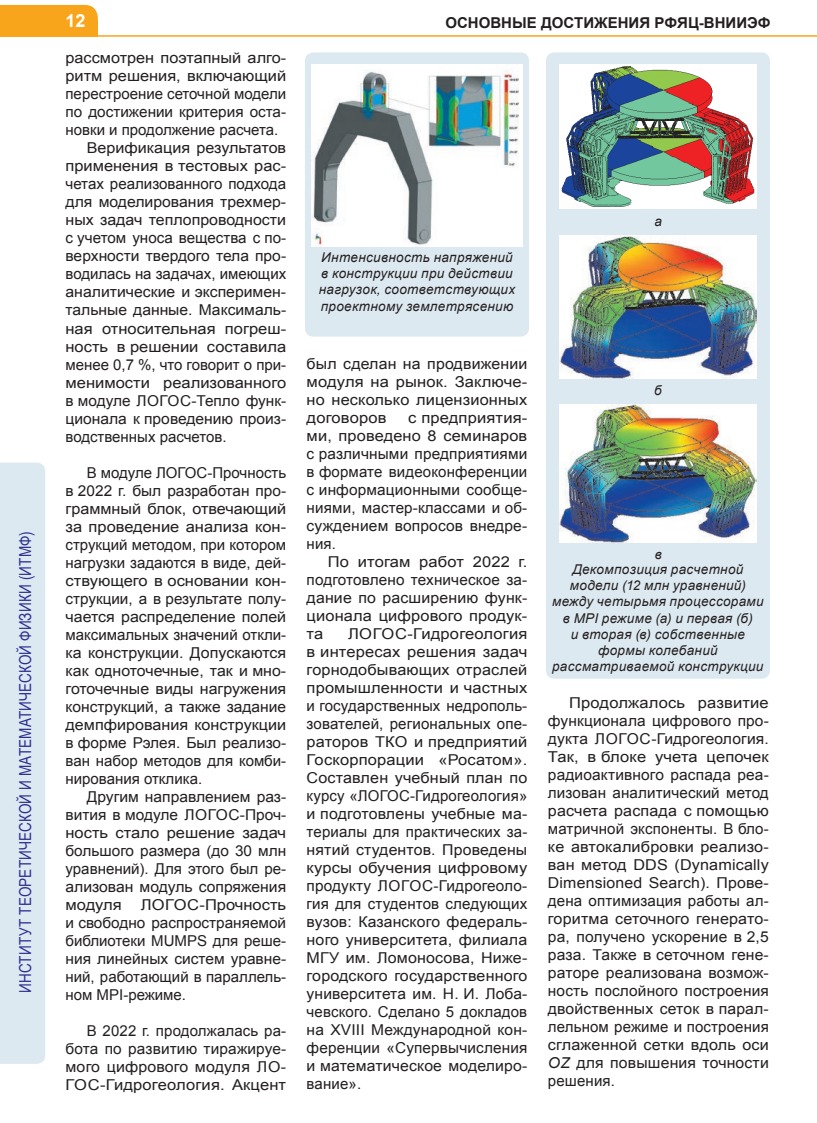
<style>
.page{position:relative;width:817px;height:1123px;background:#fff}
.page>*{position:absolute;margin:0;border:0;box-sizing:border-box;transform-origin:0 0}
.t1{font:700 18px "Arial";color:#fff}
.t2{font:16.5px "Arial Narrow";letter-spacing:.01em;color:#2e3092}
.t3{font:15px/18px "Arial";color:#231f20;text-align:justify}
.t4{font:15px/18px "Arial";color:#231f20;text-align:justify;scale:1.1 1}
.t5{font:15px/18px "Arial";color:#231f20;scale:1.04 1}
.t6{font:15px/18px "Arial";color:#231f20;text-align:justify;scale:1.06 1}
.t7{font:15px "Arial";color:#231f20;scale:1.05 1}
.t8{font:15px "Arial";color:#231f20;scale:1.08 1}
.t9{font:15px "Arial";color:#231f20;scale:1.09 1}
.t10{font:700 15px "Arial";color:#231f20}
.t11{font:italic 13.5px/16.2px "Arial";letter-spacing:.02em;color:#231f20}
.s1{font-style:italic}
</style>
<div class="page">
<div style="left:0;top:5px;width:98px;height:32px;background:#f9a51b"></div>
<hr style="left:66px;top:35px;width:750px;height:2px;background:#f9a51b">
<div style="left:0;top:462px;width:45px;height:601px;background:#dde9f0"></div>
<div style="left:305px;top:52px;width:224px;height:284px;background:#dde9f0;border-radius:9px"></div>
<div style="left:546px;top:52px;width:223px;height:626px;background:#dde9f0;border-radius:9px"></div>
<img style="left:312px;top:64px;width:210px;height:183px">
<img style="left:559px;top:64px;width:197px;height:144px">
<img style="left:559px;top:235px;width:197px;height:144px">
<img style="left:559px;top:404px;width:197px;height:138px">
<p class="t2" style="left:13px;top:993px;width:463px;rotate:-90deg">Институт теоретической и математической физики (ИТМФ)</p>
<p class="t1" style="left:65px;top:8px;width:22px">12</p>
<p class="t10" style="left:445px;top:12px;width:327px">ОСНОВНЫЕ ДОСТИЖЕНИЯ РФЯЦ-ВНИИЭФ</p>
<p class="t8" style="left:65px;top:48px;width:206px">рассмотрен поэтапный алго-</p>
<p class="t9" style="left:65px;top:66px;width:204px">ритм решения, включающий</p>
<p class="t3" style="left:65px;top:85px;width:222px">перестроение сеточной модели</p>
<p class="t3" style="left:65px;top:103px;width:222px">по достижении критерия оста-</p>
<p class="t3" style="left:65px;top:121px;width:214px">новки и продолжение расчета.</p>
<p class="t8" style="left:87px;top:138px;width:186px">Верификация результатов</p>
<p class="t9" style="left:65px;top:156px;width:204px">применения в тестовых рас-</p>
<p class="t3" style="left:65px;top:175px;width:222px">четах реализованного подхода</p>
<p class="t7" style="left:65px;top:192px;width:212px">для моделирования трехмер-</p>
<p class="t6" style="left:65px;top:211px;width:210px">ных задач теплопроводности</p>
<p class="t3" style="left:65px;top:229px;width:222px">с учетом уноса вещества с по-</p>
<p class="t5" style="left:65px;top:247px;width:214px">верхности твердого тела про-</p>
<p class="t3" style="left:65px;top:265px;width:222px">водилась на задачах, имеющих</p>
<p class="t7" style="left:65px;top:282px;width:212px">аналитические и эксперимен-</p>
<p class="t5" style="left:65px;top:301px;width:214px">тальные данные. Максималь-</p>
<p class="t4" style="left:65px;top:319px;width:202px">ная относительная погреш-</p>
<p class="t4" style="left:65px;top:337px;width:202px">ность в решении составила</p>
<p class="t3" style="left:65px;top:355px;width:222px">менее 0,7 %, что говорит о при-</p>
<p class="t4" style="left:65px;top:373px;width:202px">менимости реализованного</p>
<p class="t3" style="left:65px;top:391px;width:88px">в модуле Логос</p>
<p class="t3" style="left:65px;top:391px;width:222px;text-indent:126px">-Тепло функ&shy;ционала к проведению произ&shy;водственных расчетов.</p>
<p class="t3" style="left:65px;top:463px;width:222px;text-indent:21px">В модуле ЛОГОС-Прочность в 2022 г. был разработан про&shy;граммный блок, отвечающий за проведение анализа кон&shy;струкций методом, при котором нагрузки задаются в виде, дей&shy;ствующего в основании кон&shy;струкции, а в результате полу&shy;чается распределение полей максимальных значений откли&shy;ка конструкции. Допускаются как одноточечные, так и мно&shy;готочечные виды нагружения конструкций, а также задание демпфирования конструкции в форме Рэлея. Был реализо&shy;ван набор методов для комби&shy;нирования отклика.</p>
<p class="t5" style="left:65px;top:787px;width:214px;text-indent:21px">Другим направлением раз&shy;вития в модуле Логос</p>
<p class="t3" style="left:65px;top:805px;width:222px;text-indent:174px">-Проч&shy;ность стало решение задач большого размера (до 30 млн уравнений). Для этого был ре&shy;ализован модуль сопряжения модуля</p>
<p class="t4" style="left:141px;top:895px;width:17px">Логос</p>
<p class="t4" style="left:65px;top:895px;width:202px;text-indent:134px">-Прочность и свободно распространяемой библиотеки MUMPS для реше&shy;ния линейных систем уравне&shy;ний, работающий в параллель&shy;ном MPI-режиме.</p>
<p class="t3" style="left:65px;top:1021px;width:222px;text-indent:21px">В 2022 г. продолжалась ра&shy;бота по развитию тиражируе&shy;мого цифрового модуля Ло&shy;гос</p>
<p class="t4" style="left:100px;top:1075px;width:170px">-Гидрогеология. Акцент</p>
<p class="t11" style="left:319px;top:249px;width:198px">Интенсивность напряжений в конструкции при действии нагрузок, соответствующих проектному землетрясению</p>
<p class="t6" style="left:306px;top:354px;width:210px">был сделан на продвижении модуля на рынок. Заключе&shy;но несколько лицензионных договоров</p>
<p class="t4" style="left:306px;top:408px;width:202px;text-indent:102px">с предприятия&shy;ми, проведено 8 семинаров с различными предприятиями в формате видеоконференции с информационными сообще&shy;ниями, мастер-классами и об&shy;суждением вопросов внедре&shy;ния.</p>
<p class="t4" style="left:306px;top:552px;width:202px;text-indent:21px">По итогам работ 2022 г. подготовлено техническое за&shy;дание по расширению функ&shy;ционала цифрового продук&shy;та</p>
<p class="t4" style="left:348px;top:624px;width:17px">Логос</p>
<p class="t4" style="left:306px;top:624px;width:202px;text-indent:101px">-Гидрогеология в интересах решения задач горнодобывающих отраслей промышленности и частных и государственных недрополь&shy;зователей, региональных опе&shy;раторов ТКО и предприятий Госкорпорации «Росатом».<br>Составлен учебный план по курсу «ЛОГОС-Гидрогеология» и подготовлены учебные ма&shy;териалы для практических за&shy;нятий студентов. Проведены курсы обучения цифровому продукту Логос</p>
<p class="t3" style="left:306px;top:876px;width:222px;text-indent:127px">-Гидрогеоло&shy;гия для студентов следующих вузов: Казанского федераль&shy;ного университета, филиала МГУ им. Ломоносова, Ниже&shy;городского государственного университета им. Н. И. Лоба&shy;чевского. Сделано 5 докладов на XVIII Международной кон&shy;ференции «Супервычисления и математическое моделиро&shy;вание».</p>
<p class="t11" style="left:654px;top:213px;width:9px">а</p>
<p class="t11" style="left:654px;top:382px;width:9px">б</p>
<p class="t11" style="left:654px;top:546px;width:9px">в</p>
<p class="t11" style="left:552px;top:561px;width:213px;text-align:center">Декомпозиция расчетной модели (12 млн уравнений) между четырьмя процессорами в MPI режиме (а) и первая (б)<br>и вторая (в) собственные формы колебаний рассматриваемой конструкции</p>
<p class="t4" style="left:548px;top:693px;width:202px;text-indent:21px">Продолжалось развитие функционала цифрового про&shy;дукта Логос</p>
<p class="t5" style="left:548px;top:729px;width:214px;text-align:justify;text-indent:103px">-Гидрогеология.<br>Так, в блоке учета цепочек радиоактивного распада реа&shy;лизован аналитический метод расчета распада с помощью матричной экспоненты. В бло&shy;ке автокалибровки реализо&shy;ван метод DDS (Dynamically Dimensioned Search). Прове&shy;дена оптимизация работы ал&shy;горитма сеточного генерато&shy;ра, получено ускорение в 2,5 раза. Также в сеточном гене&shy;раторе реализована возмож&shy;ность послойного построения двойственных сеток в парал&shy;лельном режиме и построения сглаженной сетки вдоль оси <span class="s1">OZ</span> для повышения точности решения.</p>
</div>
